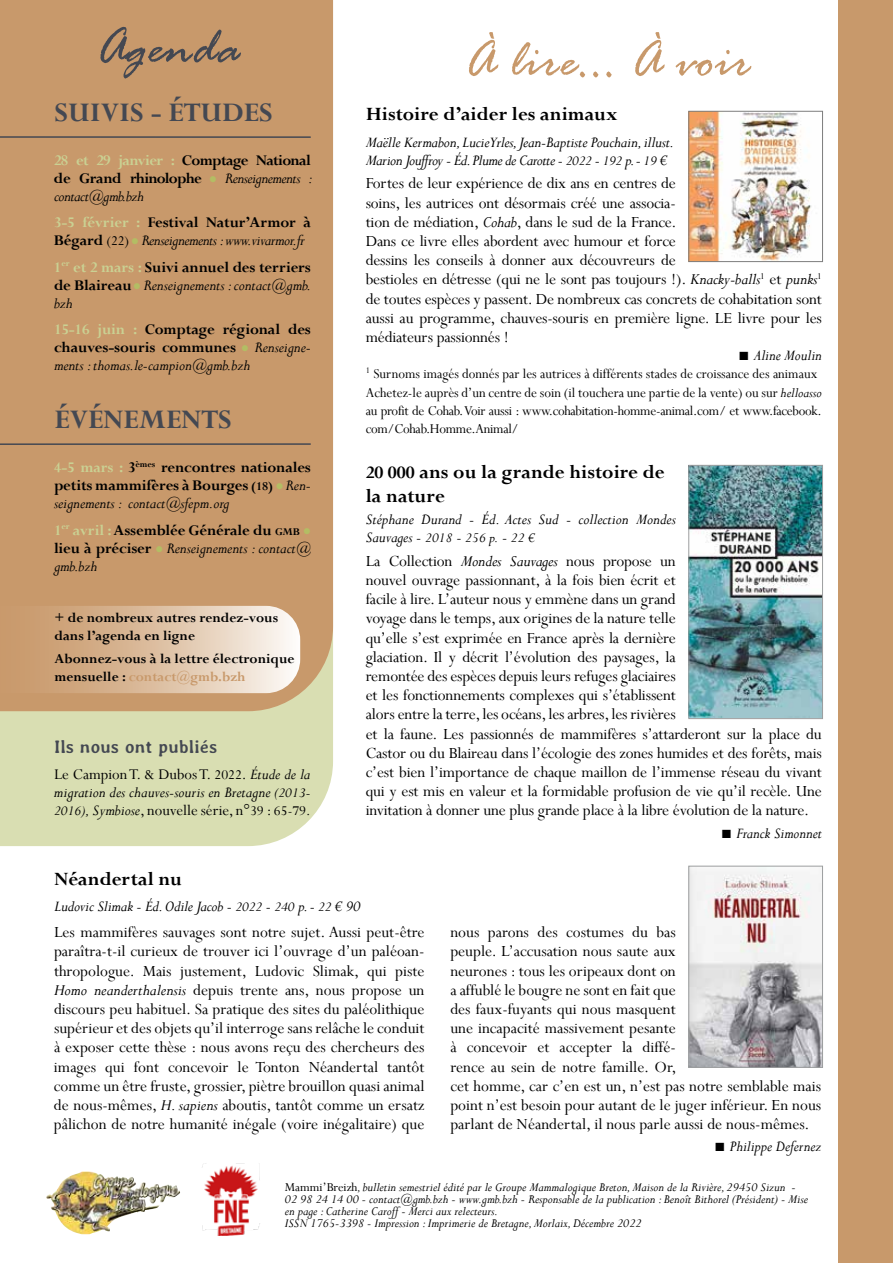
<style>
.page{position:relative;width:893px;height:1263px;background:#fff}
.page>*{position:absolute;margin:0;border:0;box-sizing:border-box;transform-origin:0 0}
.t1{font:italic 54px "Rage";color:#c8996b}
.t2{font:italic 54px "Rage";color:#444852}
.t3{font:700 30px "Perpetua";color:#444852}
.t4{font:700 21px/24px "Perpetua";color:#000}
.t5{font:700 18px "Averia";color:#444852}
.t6{font:17.25px/19.2px "Perpetua";letter-spacing:-.01em;color:#000}
.t7{font:700 16.5px/18px "Perpetua";letter-spacing:-.01em;color:#000;text-align:justify}
.t8{font:italic 16.5px/18px "Perpetua";letter-spacing:-.01em;color:#000}
.t9{font:italic 16.5px/18px "Perpetua";letter-spacing:-.03em;color:#000}
.t10{font:15px/18.3px "Perpetua";color:#000}
.t11{font:700 15px/18px "Perpetua";color:#000}
.t12{font:italic 15px "Perpetua";color:#000}
.t13{font:italic 13.5px/12px "Perpetua";color:#000}
.s1{font-size:15px}
.s2{font-style:italic}
.s3{font-family:"Times New Roman";font-style:normal;font-size:18px}
.s4{color:#cad193}
.s5{color:#b3bd64}
.s6{font-weight:400;font-style:italic}
.s7{font-weight:700;font-style:normal;color:#cad193}
.s8{font-weight:700;font-style:normal}
.s9{font-style:normal;font-size:15px}
.s10{font-size:13.5px}
.s11{font-size:11.55px}
.s12{color:#c8996b}
.s13{font-style:normal}
.s14{font-size:19.5px}
.s15{font-size:16.5px}
</style>
<div class="page">
<div style="left:839px;top:0;width:54px;height:1263px;background:#c8996b"></div>
<div style="left:0;top:711px;width:333px;height:135px;background:#d9deb2"></div>
<div style="left:0;top:0;width:333px;height:711px;background:#c8996b"></div>
<hr style="left:0;top:136px;width:310px;height:2px;background:#444852">
<svg style="left:0;top:606px;width:300px;height:87px;background:#dcbfa1"></svg>
<img style="left:46px;top:1171px;width:134px;height:63px">
<hr style="left:0;top:443px;width:310px;height:2px;background:#444852">
<img style="left:691px;top:113px;width:121px;height:147px">
<div style="left:689px;top:111px;width:134px;height:151px;border:1px solid #7d7d7d"></div>
<img style="left:202px;top:1163px;width:58px;height:73px">
<img style="left:691px;top:467px;width:130px;height:250px">
<div style="left:689px;top:465px;width:134px;height:254px;border:1px solid #9c9e9f"></div>
<img style="left:691px;top:868px;width:130px;height:197px">
<div style="left:689px;top:866px;width:134px;height:201px;border:1px solid #9c9e9f"></div>
<h1 class="t2" style="left:95px;top:18px;width:146px">Agenda</h1>
<h1 class="t1" style="left:464px;top:31px;width:288px">À lire... À voir</h1>
<h2 class="t3" style="left:55px;top:93px;width:220px">SUIVIS - ÉTUDES</h2>
<p class="t4" style="left:366px;top:102px;width:254px">Histoire d’aider les animaux</p>
<p class="t8" style="left:366px;top:133px;width:310px">Maëlle Kermabon, Lucie Yrles, Jean-Baptiste Pouchain, illust.<br>Marion Jouffroy - Éd. Plume de Carotte - <span class="s1">2022</span> - <span class="s1">192</span> p. - <span class="s1">19</span> €</p>
<p class="t6" style="left:366px;top:173px;width:458px">Fortes de leur expérience de dix ans en centres de<br>soins, les autrices ont désormais créé une associa-<br>tion de médiation, <span class="s2">Cohab</span>, dans le sud de la France.<br>Dans ce livre elles abordent avec humour et force<br>dessins les conseils à donner aux découvreurs de<br>bestioles en détresse (qui ne le sont pas toujours !). <span class="s2">Knacky-balls</span><sup>1</sup> et <span class="s2">punks</span><sup>1 </sup>de toutes espèces y passent. De nombreux cas concrets de cohabitation sont aussi au programme, chauves-souris en première ligne. LE livre pour les médiateurs passionnés !</p>
<p class="t8" style="left:738px;top:346px;width:85px"><span class="s3">■</span> Aline Moulin</p>
<p class="t10" style="left:366px;top:364px;width:458px"><sup>1</sup> Surnoms imagés donnés par les autrices à différents stades de croissance des animaux Achetez-le auprès d’un centre de soin (il touchera une partie de la vente) ou sur <span class="s2">helloasso </span>au profit de Cohab. Voir aussi : www.cohabitation-homme-animal.com/ et www.facebook. com/Cohab.Homme.Animal/</p>
<p class="t7" style="left:54px;top:151px;width:260px"><span class="s4">28 et 29 janvier :</span> Comptage National de Grand rhinolophe <span class="s5">●</span> <span class="s6">Renseignements : contact@gmb.bzh</span></p>
<p class="t9" style="left:54px;top:213px;width:258px"><span class="s7">3-5 février :</span> <span class="s8">Festival Natur’Armor à<br>Bégard</span> <span class="s9">(22)</span> <span class="s5">●</span> Renseignements : www.vivarmor.fr</p>
<p class="t7" style="left:54px;top:258px;width:259px"><span class="s4">1</span><sup>er</sup> <span class="s4">et 2 mars :</span> Suivi annuel des terriers de Blaireau<span class="s5">●</span> <span class="s6">Renseignements : contact@gmb. bzh</span></p>
<p class="t7" style="left:54px;top:320px;width:258px"><span class="s4">15-16 juin :</span> Comptage régional des chauves-souris communes <span class="s5">●</span> <span class="s6">Renseigne&shy;ments : thomas.le-campion@gmb.bzh</span></p>
<h2 class="t3" style="left:55px;top:400px;width:179px">ÉVÉNEMENTS</h2>
<p class="t7" style="left:54px;top:458px;width:258px"><span class="s4">4-5 mars :</span> 3<sup>èmes</sup> rencontres nationales petits mammifères à Bourges <span class="s10">(18)</span> <span class="s5">●</span> <span class="s6">Ren&shy;seignements : contact@sfepm.org</span></p>
<p class="t7" style="left:54px;top:521px;width:258px"><span class="s4">1</span><sup>er</sup> <span class="s4">avril :</span>Assemblée Générale du <span class="s11">gmb</span> <span class="s5">● </span>lieu à préciser <span class="s5">●</span> <span class="s6">Renseignements : contact@ gmb.bzh</span></p>
<p class="t11" style="left:54px;top:609px;width:225px">+ de nombreux autres rendez-vous dans l’agenda en ligne</p>
<p class="t11" style="left:54px;top:649px;width:242px">Abonnez-vous à la lettre électronique mensuelle : <span class="s12">contact@gmb.bzh</span></p>
<p class="t5" style="left:54px;top:736px;width:165px">Ils nous ont publiés</p>
<p class="t8" style="left:54px;top:765px;width:258px;text-align:justify"><span class="s13">Le Campion T. &amp; Dubos T.</span> <span class="s9">2022</span><span class="s13">.</span> Étude de la migration des chauves-souris en Bretagne <span class="s1">(2013- 2016)</span>, Symbiose<span class="s13">, nouvelle série, n°</span><span class="s9">39</span> <span class="s13">:</span> <span class="s9">65-79.</span></p>
<p class="t4" style="left:366px;top:460px;width:301px"><span class="s14">20 000</span> ans ou la grande histoire de la nature</p>
<p class="t8" style="left:366px;top:510px;width:312px">Stéphane Durand - Éd. Actes Sud - collection Mondes</p>
<p class="t12" style="left:366px;top:529px;width:171px"><span class="s15">Sauvages -</span> 2018 <span class="s15">-</span> 256 p. <span class="s15">-</span> 22 €</p>
<p class="t6" style="left:366px;top:551px;width:458px">La Collection <span class="s2">Mondes Sauvages</span> nous propose un<br>nouvel ouvrage passionnant, à la fois bien écrit et<br>facile à lire. L’auteur nous y emmène dans un grand<br>voyage dans le temps, aux origines de la nature telle<br>qu’elle s’est exprimée en France après la dernière<br>glaciation. Il y décrit l’évolution des paysages, la<br>remontée des espèces depuis leurs refuges glaciaires<br>et les fonctionnements complexes qui s’établissent<br>alors entre la terre, les océans, les arbres, les rivières<br>et la faune. Les passionnés de mammifères s’attarderont sur la place du Castor ou du Blaireau dans l’écologie des zones humides et des forêts, mais c’est bien l’importance de chaque maillon de l’immense réseau du vivant qui y est mis en valeur et la formidable profusion de vie qu’il recèle. Une invitation à donner une plus grande place à la libre évolution de la nature.</p>
<p class="t8" style="left:721px;top:823px;width:102px"><span class="s3">■</span> Franck Simonnet</p>
<p class="t4" style="left:54px;top:866px;width:129px">Néandertal nu</p>
<p class="t8" style="left:54px;top:897px;width:308px">Ludovic Slimak - Éd. Odile Jacob - <span class="s1">2022</span> - <span class="s1">240</span> p. - <span class="s1">22</span> € 90</p>
<p class="t6" style="left:54px;top:922px;width:372px;text-align:justify">Les mammifères sauvages sont notre sujet. Aussi peut-être paraîtra-t-il curieux de trouver ici l’ouvrage d’un paléoan&shy;thropologue. Mais justement, Ludovic Slimak, qui piste <span class="s2">Homo neanderthalensis</span> depuis trente ans, nous propose un discours peu habituel. Sa pratique des sites du paléolithique supérieur et des objets qu’il interroge sans relâche le conduit à exposer cette thèse : nous avons reçu des chercheurs des images qui font concevoir le Tonton Néandertal tantôt comme un être fruste, grossier, piètre brouillon quasi animal de nous-mêmes, <span class="s2">H. sapiens</span> aboutis, tantôt comme un ersatz pâlichon de notre humanité inégale (voire inégalitaire) que</p>
<p class="t6" style="left:450px;top:922px;width:372px">nous parons des costumes du bas<br>peuple. L’accusation nous saute aux<br>neurones : tous les oripeaux dont on<br>a affublé le bougre ne sont en fait que<br>des faux-fuyants qui nous masquent<br>une incapacité massivement pesante<br>à concevoir et accepter la diffé-<br>rence au sein de notre famille. Or,<br>cet homme, car c’en est un, n’est pas notre semblable mais point n’est besoin pour autant de le juger inférieur. En nous parlant de Néandertal, il nous parle aussi de nous-mêmes.</p>
<p class="t8" style="left:714px;top:1137px;width:108px"><span class="s3">■</span> Philippe Defernez</p>
<p class="t13" style="left:285px;top:1181px;width:525px"><span class="s13">Mammi’Breizh</span>, bulletin semestriel édité par le Groupe Mammalogique Breton, Maison de la Rivière, 29450 Sizun - 02 98 24 14 00 - contact@gmb.bzh - www.gmb.bzh - Responsable de la publication : Benoît Bithorel (Président) - Mise en page : Catherine Caroff - Merci aux relecteurs.<br>ISSN 1765-3398 - Impression : Imprimerie de Bretagne, Morlaix, Décembre 2022</p>
</div>
